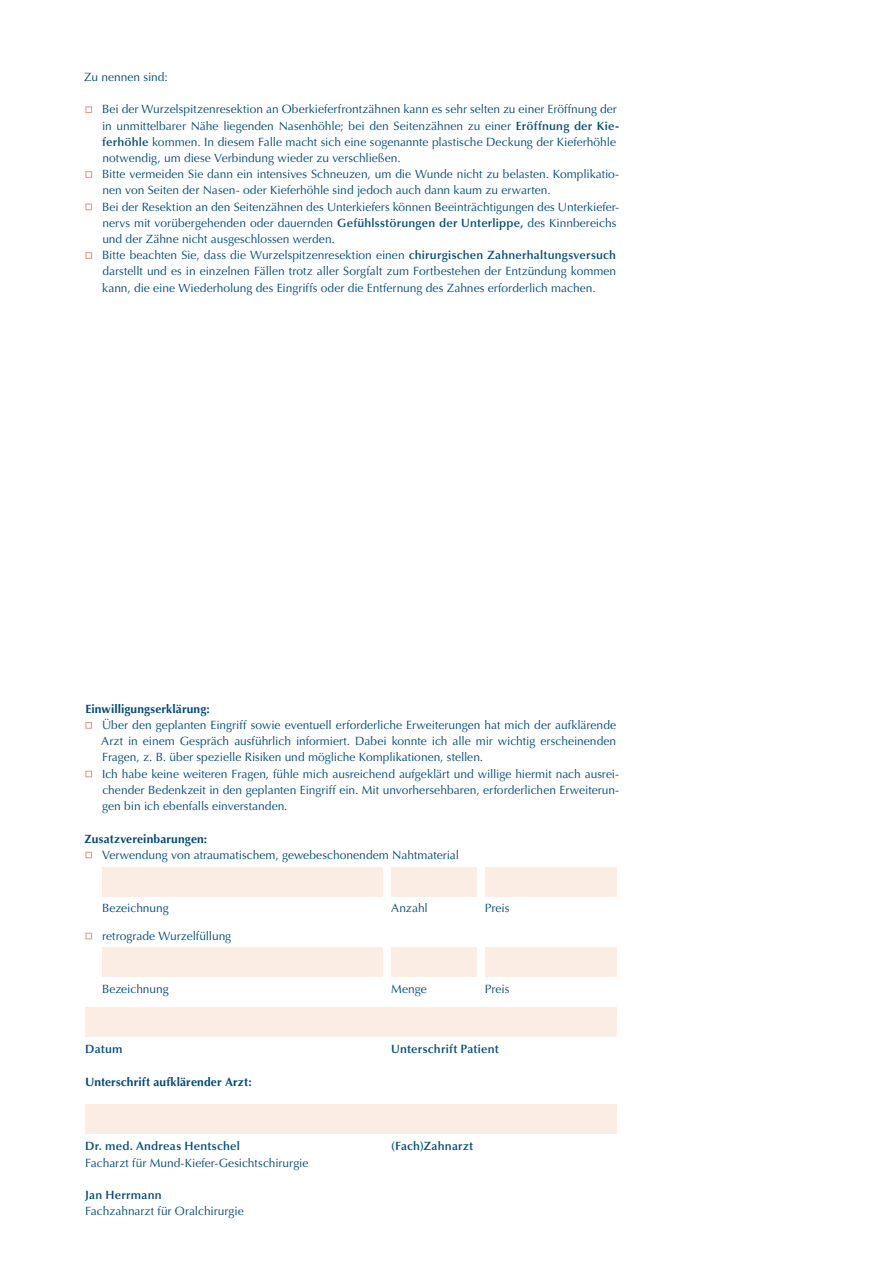
<style>
.page{position:relative;width:893px;height:1263px;background:#fff}
.page>*{position:absolute;margin:0;border:0;box-sizing:border-box;transform-origin:0 0}
.t1{font:12px/16.2px "Optima LT Std";color:#004a7f}
.t2{font:700 12px "Optima LT Std";letter-spacing:.01em;color:#004a7f}
.t3{font:600 12px "Optima LT Std";letter-spacing:.02em;color:#004a7f}
.s1{font-weight:600}
</style>
<div class="page">
<svg style="left:85px;top:106px;width:7px;height:7px"></svg>
<svg style="left:85px;top:171px;width:7px;height:7px"></svg>
<svg style="left:85px;top:203px;width:7px;height:7px"></svg>
<svg style="left:85px;top:252px;width:7px;height:7px"></svg>
<svg style="left:85px;top:722px;width:7px;height:7px"></svg>
<svg style="left:85px;top:770px;width:7px;height:7px"></svg>
<svg style="left:85px;top:851px;width:7px;height:7px"></svg>
<svg style="left:85px;top:932px;width:7px;height:7px"></svg>
<div style="left:102px;top:867px;width:281px;height:30px;background:#fbece4"></div>
<div style="left:102px;top:947px;width:281px;height:30px;background:#fbece4"></div>
<div style="left:391px;top:867px;width:85px;height:30px;background:#fbece4"></div>
<div style="left:391px;top:947px;width:85px;height:30px;background:#fbece4"></div>
<div style="left:485px;top:867px;width:132px;height:30px;background:#fbece4"></div>
<div style="left:485px;top:947px;width:132px;height:30px;background:#fbece4"></div>
<div style="left:85px;top:1007px;width:532px;height:30px;background:#fbece4"></div>
<div style="left:85px;top:1104px;width:532px;height:30px;background:#fbece4"></div>
<p class="t1" style="left:84px;top:69px;width:85px">Zu nennen sind:</p>
<p class="t1" style="left:102px;top:101px;width:519px">Bei der Wurzelspitzenresektion an Oberkieferfrontzähnen kann es sehr selten zu einer Eröffnung der in unmittelbarer Nähe liegenden Nasenhöhle; bei den Seitenzähnen zu einer <span class="s1">Eröffnung der Kie&shy;ferhöhle</span> kommen. In diesem Falle macht sich eine sogenannte plastische Deckung der Kieferhöhle notwendig, um diese Verbindung wieder zu verschließen.<br>Bitte vermeiden Sie dann ein intensives Schneuzen, um die Wunde nicht zu belasten. Komplikatio&shy;nen von Seiten der Nasen- oder Kieferhöhle sind jedoch auch dann kaum zu erwarten.<br>Bei der Resektion an den Seitenzähnen des Unterkiefers können Beeinträchtigungen des Unterkiefer&shy;nervs mit vorübergehenden oder dauernden <span class="s1">Gefühlsstörungen der Unterlippe,</span> des Kinnbereichs und der Zähne nicht ausgeschlossen werden.<br>Bitte beachten Sie, dass die Wurzelspitzenresektion einen <span class="s1">chirurgischen Zahnerhaltungsversuch </span>darstellt und es in einzelnen Fällen trotz aller Sorgfalt zum Fortbestehen der Entzündung kommen kann, die eine Wiederholung des Eingriffs oder die Entfernung des Zahnes erforderlich machen.</p>
<p class="t2" style="left:85px;top:702px;width:126px">Einwilligungserklärung:</p>
<p class="t1" style="left:101px;top:717px;width:519px">Über den geplanten Eingriff sowie eventuell erforderliche Erweiterungen hat mich der aufklärende Arzt in einem Gespräch ausführlich informiert. Dabei konnte ich alle mir wichtig erscheinenden Fragen, z. B. über spezielle Risiken und mögliche Komplikationen, stellen.<br>Ich habe keine weiteren Fragen, fühle mich ausreichend aufgeklärt und willige hiermit nach ausrei&shy;chender Bedenkzeit in den geplanten Eingriff ein. Mit unvorhersehbaren, erforderlichen Erweiterun&shy;gen bin ich ebenfalls einverstanden.</p>
<p class="t2" style="left:85px;top:831px;width:124px">Zusatzvereinbarungen:</p>
<p class="t1" style="left:102px;top:847px;width:358px">Verwendung von atraumatischem, gewebeschonendem Nahtmaterial</p>
<p class="t1" style="left:102px;top:900px;width:68px">Bezeichnung</p>
<p class="t1" style="left:391px;top:900px;width:38px">Anzahl</p>
<p class="t1" style="left:485px;top:900px;width:26px">Preis</p>
<p class="t1" style="left:102px;top:928px;width:131px">retrograde Wurzelfüllung</p>
<p class="t1" style="left:102px;top:981px;width:68px">Bezeichnung</p>
<p class="t1" style="left:391px;top:981px;width:37px">Menge</p>
<p class="t1" style="left:485px;top:981px;width:26px">Preis</p>
<p class="t3" style="left:85px;top:1042px;width:39px">Datum</p>
<p class="t3" style="left:391px;top:1042px;width:109px">Unterschrift Patient</p>
<p class="t2" style="left:85px;top:1074px;width:168px">Unterschrift aufklärender Arzt:</p>
<p class="t3" style="left:85px;top:1139px;width:156px">Dr. med. Andreas Hentschel</p>
<p class="t3" style="left:391px;top:1139px;width:84px">(Fach)Zahnarzt</p>
<p class="t1" style="left:85px;top:1154px;width:225px">Facharzt für Mund-Kiefer-Gesichtschirurgie</p>
<p class="t3" style="left:85px;top:1188px;width:78px">Jan Herrmann</p>
<p class="t1" style="left:85px;top:1203px;width:160px">Fachzahnarzt für Oralchirurgie</p>
</div>
